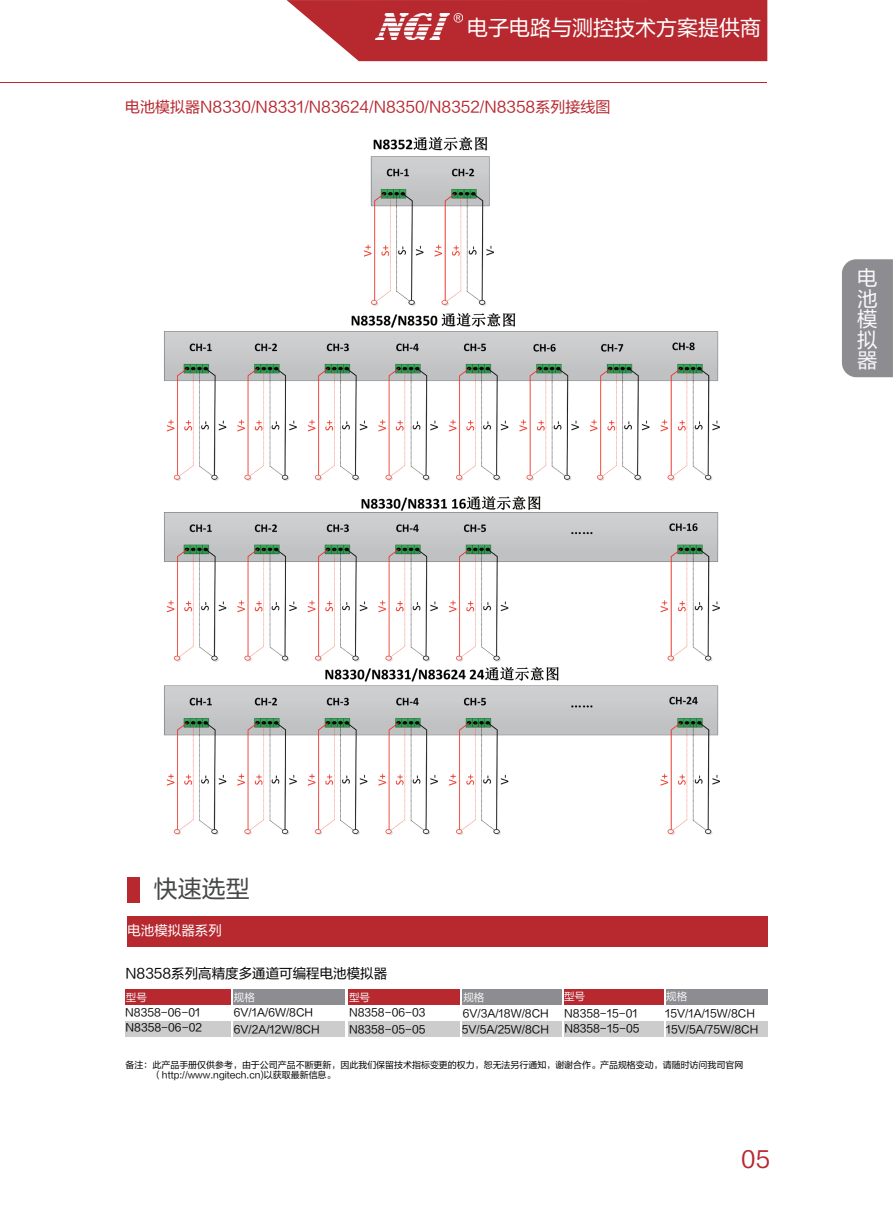
<style>
.page{position:relative;width:893px;height:1212px;background:#fff}
.page>*{position:absolute;margin:0;border:0;box-sizing:border-box;transform-origin:0 0}
.t1{font:24px "FZLTHJW GB1 0";color:#454646}
.t2{font:22.5px "FZLTHJW GB1 0";color:#b7282f}
.t3{font:21px "FZLTHJW GB1 0";color:#fff}
.t4{font:20.4px/20.4px "FZLTHJW GB1 0";color:#f9f8f8;text-align:justify}
.t5{font:15px "FZLTHJW GB1 0";color:#b7282f}
.t6{font:13.5px "FZLTHJW GB1 0";color:#050403}
.t7{font:13.5px "FZLTHJW GB1 0";color:#fff}
.t8{font:10.5px "FZLTHJW GB1 0";color:#030303}
.t9{font:10.5px "FZLTHJW GB1 0";color:#f6f7f7}
.t10{font:9px/10.8px "FZLTHJW GB1 0";color:#030303}
</style>
<div class="page">
<div style="left:842px;top:259px;width:51px;height:118px;background:#8d8d91"></div>
<hr style="left:0;top:82px;width:767px;height:1px;background:#b7282f">
<img style="left:164px;top:136px;width:556px;height:699px">
<svg style="left:287px;top:0;width:480px;height:61px;background:#bd3a40"></svg>
<img style="left:375px;top:13px;width:88px;height:27px">
<div style="left:127px;top:916px;width:640px;height:31px;background:#b7282f"></div>
<div style="left:127px;top:877px;width:13px;height:25px;background:#b7282f"></div>
<div style="left:666px;top:989px;width:101px;height:16px;background:#8d8d91"></div>
<div style="left:125px;top:989px;width:106px;height:16px;background:#b7282f"></div>
<div style="left:233px;top:989px;width:112px;height:16px;background:#8d8d91"></div>
<div style="left:462px;top:989px;width:100px;height:16px;background:#8d8d91"></div>
<div style="left:348px;top:989px;width:111px;height:16px;background:#b7282f"></div>
<div style="left:564px;top:989px;width:100px;height:16px;background:#b7282f"></div>
<div style="left:125px;top:1021px;width:106px;height:15px;background:#cdcccd"></div>
<div style="left:233px;top:1021px;width:112px;height:15px;background:#cdcccd"></div>
<div style="left:666px;top:1021px;width:101px;height:15px;background:#cdcccd"></div>
<div style="left:462px;top:1021px;width:100px;height:15px;background:#cdcccd"></div>
<div style="left:348px;top:1021px;width:111px;height:15px;background:#cdcccd"></div>
<div style="left:564px;top:1021px;width:100px;height:15px;background:#cdcccd"></div>
<h3 class="t3" style="left:467px;top:16px;width:295px">电子电路与测控技术方案提供商</h3>
<h3 class="t5" style="left:125px;top:99px;width:487px">电池模拟器N8330/N8331/N83624/N8350/N8352/N8358系列接线图</h3>
<h3 class="t4" style="left:857px;top:268px;width:22px">电池模拟器</h3>
<h1 class="t1" style="left:154px;top:875px;width:98px">快速选型</h1>
<p class="t7" style="left:127px;top:923px;width:96px">电池模拟器系列</p>
<p class="t6" style="left:125px;top:966px;width:263px">N8358系列高精度多通道可编程电池模拟器</p>
<p class="t9" style="left:126px;top:991px;width:22px">型号</p>
<p class="t9" style="left:234px;top:991px;width:22px">规格</p>
<p class="t9" style="left:349px;top:991px;width:22px">型号</p>
<p class="t9" style="left:463px;top:991px;width:22px">规格</p>
<p class="t9" style="left:564px;top:991px;width:22px">型号</p>
<p class="t8" style="left:125px;top:1007px;width:77px">N8358-06-01</p>
<p class="t8" style="left:234px;top:1006px;width:81px">6V/1A/6W/8CH</p>
<p class="t8" style="left:349px;top:1006px;width:78px">N8358-06-03</p>
<p class="t8" style="left:463px;top:1007px;width:88px">6V/3A/18W/8CH</p>
<p class="t8" style="left:564px;top:1007px;width:75px">N8358-15-01</p>
<p class="t8" style="left:665px;top:1007px;width:91px">15V/1A/15W/8CH</p>
<p class="t8" style="left:126px;top:1022px;width:78px">N8358-06-02</p>
<p class="t8" style="left:234px;top:1023px;width:87px">6V/2A/12W/8CH</p>
<p class="t8" style="left:349px;top:1023px;width:78px">N8358-05-05</p>
<p class="t8" style="left:462px;top:1023px;width:89px">5V/5A/25W/8CH</p>
<p class="t8" style="left:564px;top:1022px;width:77px">N8358-15-05</p>
<p class="t8" style="left:666px;top:1023px;width:94px">15V/5A/75W/8CH</p>
<p class="t9" style="left:666px;top:991px;width:22px">规格</p>
<p class="t10" style="left:153px;top:1059px;width:592px;text-indent:-27px">备注：此产品手册仅供参考，由于公司产品不断更新，因此我们保留技术指标变更的权力，恕无法另行通知，谢谢合作。产品规格变动，请随时访问我司官网（http://www.ngitech.cn)以获取最新信息。</p>
<h2 class="t2" style="left:741px;top:1147px;width:30px">05</h2>
</div>
